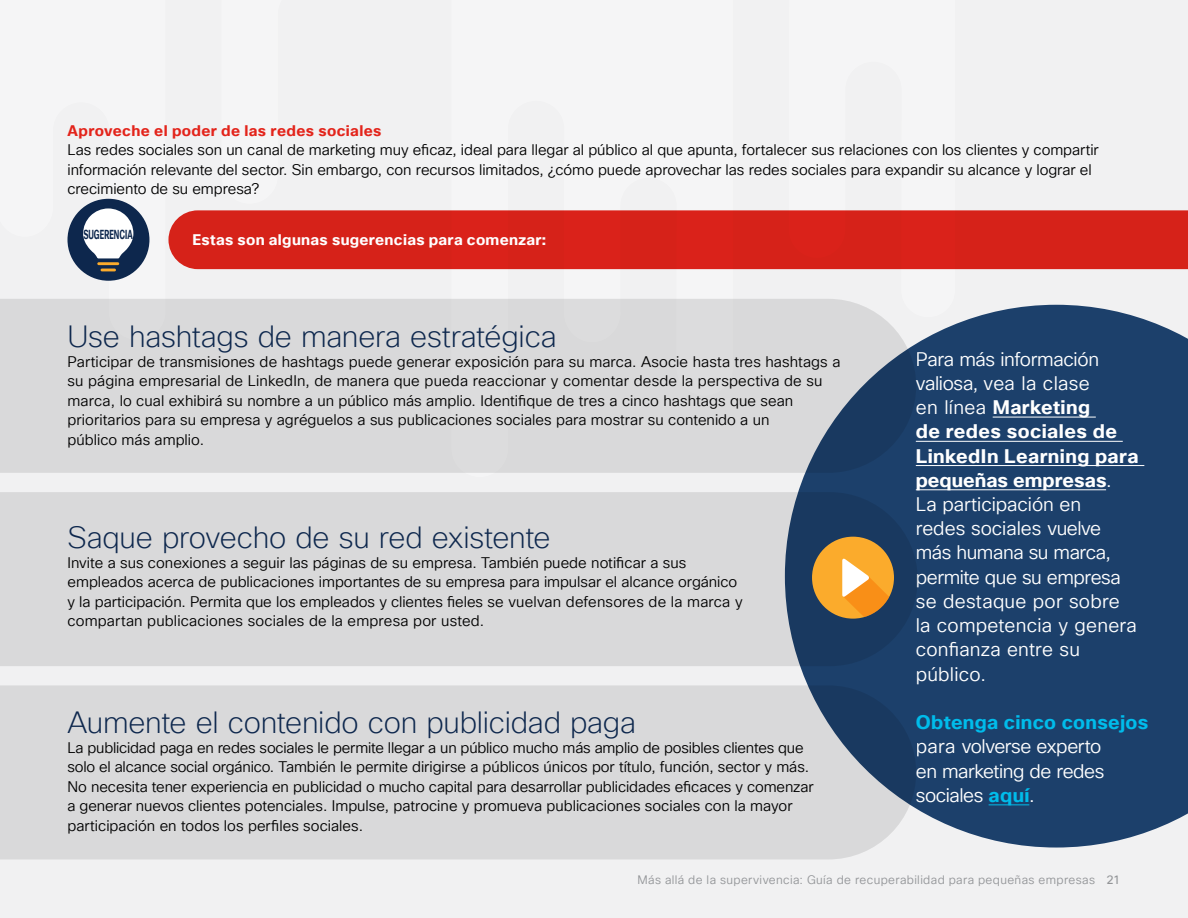
<style>
.page{position:relative;width:1188px;height:918px;background:#f1f1f2}
.page>*{position:absolute;margin:0;border:0;box-sizing:border-box;transform-origin:0 0}
.t1{font:200 30px "Cisco Sans TT";letter-spacing:-.005em;color:#0d274d}
.t2{font:19.2px/24.3px "Cisco Sans TT Light";letter-spacing:-.01em;color:#fff}
.t3{font:700 19.2px/24.3px "Cisco Sans TT";letter-spacing:.02em;color:#fff}
.t4{font:700 19.2px "Cisco Sans TT";letter-spacing:.015em;color:#00bceb}
.t5{font:15px/19.5px "Cisco Sans TT Light";color:#000}
.t6{font:700 15px "Cisco Sans TT";letter-spacing:.02em;color:#fff}
.t7{font:700 15px "Cisco Sans TT";letter-spacing:.025em;color:#e3241b}
.t8{font:700 12.75px "Cisco Sans TT";color:#0d274d;scale:.6 1}
.t9{font:12px "Cisco Sans TT Light";letter-spacing:.03em;color:#939598}
.s1{font-family:"Cisco Sans TT Light";font-weight:400}
.s2{font-family:"Cisco Sans TT";font-weight:700;color:#00bceb}
.s3{font-family:"Cisco Sans TT"}
</style>
<div class="page">
<div style="left:168px;top:210px;width:1020px;height:59px;background:#d62219"></div>
<div style="left:798px;top:305px;width:390px;height:543px;background:#1c406b"></div>
<hr style="left:993px;top:417px;width:103px;height:1px;background:#fff">
<hr style="left:916px;top:441px;width:207px;height:1px;background:#fff">
<hr style="left:916px;top:465px;width:228px;height:1px;background:#fff">
<hr style="left:916px;top:489px;width:190px;height:1px;background:#fff">
<hr style="left:989px;top:804px;width:40px;height:1px;background:#00bceb">
<div style="left:0;top:685px;width:916px;height:174px;background:#d9d9da"></div>
<svg style="left:0;top:492px;width:918px;height:174px;background:#c3c7cc"></svg>
<div style="left:0;top:299px;width:916px;height:174px;background:#d9d9da"></div>
<div style="left:67px;top:199px;width:82px;height:82px;background:#0d274d;border-radius:50%"></div>
<hr style="left:97px;top:262px;width:22px;height:3px;background:#fbab2c">
<svg style="left:101px;top:269px;width:15px;height:2px"></svg>
<svg style="left:83px;top:208px;width:50px;height:50px"></svg>
<div style="left:812px;top:537px;width:82px;height:82px;background:#fbab2c;border-radius:50%"></div>
<svg style="left:842px;top:558px;width:47px;height:59px"></svg>
<p class="t7" style="left:68px;top:121px;width:315px">Aproveche el poder de las redes sociales</p>
<p class="t5" style="left:68px;top:141px;width:1033px">Las redes sociales son un canal de marketing muy eficaz, ideal para llegar al público al que apunta, fortalecer sus relaciones con los clientes y compartir información relevante del sector. Sin embargo, con recursos limitados, ¿cómo puede aprovechar las redes sociales para expandir su alcance y lograr el crecimiento de su empresa?</p>
<p class="t8" style="left:83px;top:226px;width:84px">SUGERENCIA</p>
<p class="t6" style="left:192px;top:230px;width:355px">Estas son algunas sugerencias para comenzar:</p>
<h1 class="t1" style="left:68px;top:317px;width:491px">Use hashtags de manera estratégica</h1>
<p class="t5" style="left:68px;top:352px;width:774px">Participar de transmisiones de hashtags puede generar exposición para su marca. Asocie hasta tres hashtags a su página empresarial de LinkedIn, de manera que pueda reaccionar y comentar desde la perspectiva de su marca, lo cual exhibirá su nombre a un público más amplio. Identifique de tres a cinco hashtags que sean prioritarios para su empresa y agréguelos a sus publicaciones sociales para mostrar su contenido a un<br>público más amplio.</p>
<h1 class="t1" style="left:68px;top:518px;width:485px">Saque provecho de su red existente</h1>
<p class="t5" style="left:67px;top:553px;width:677px">Invite a sus conexiones a seguir las páginas de su empresa. También puede notificar a sus empleados acerca de publicaciones importantes de su empresa para impulsar el alcance orgánico y la participación. Permita que los empleados y clientes fieles se vuelvan defensores de la marca y compartan publicaciones sociales de la empresa por usted.</p>
<h1 class="t1" style="left:68px;top:703px;width:570px">Aumente el contenido con publicidad paga</h1>
<p class="t5" style="left:68px;top:738px;width:748px">La publicidad paga en redes sociales le permite llegar a un público mucho más amplio de posibles clientes que solo el alcance social orgánico. También le permite dirigirse a públicos únicos por título, función, sector y más.<br>No necesita tener experiencia en publicidad o mucho capital para desarrollar publicidades eficaces y comenzar a generar nuevos clientes potenciales. Impulse, patrocine y promueva publicaciones sociales con la mayor participación en todos los perfiles sociales.</p>
<p class="t2" style="left:916px;top:347px;width:185px">Para más información valiosa, vea la clase</p>
<p class="t3" style="left:916px;top:396px;width:224px"><span class="s1">en línea</span> Marketing<br>de redes sociales de<br>LinkedIn Learning para pequeñas empresas<span class="s1">.</span></p>
<p class="t2" style="left:916px;top:493px;width:223px">La participación en<br>redes sociales vuelve más humana su marca, permite que su empresa se destaque por sobre la competencia y genera confianza entre su público.</p>
<p class="t4" style="left:916px;top:710px;width:234px">Obtenga cinco consejos</p>
<p class="t2" style="left:916px;top:735px;width:190px">para volverse experto en marketing de redes sociales <span class="s2">aquí</span>.</p>
<p class="t9" style="left:637px;top:872px;width:485px">Más allá de la supervivencia: Guía de recuperabilidad para pequeñas empresas <span class="s3">21</span></p>
</div>
